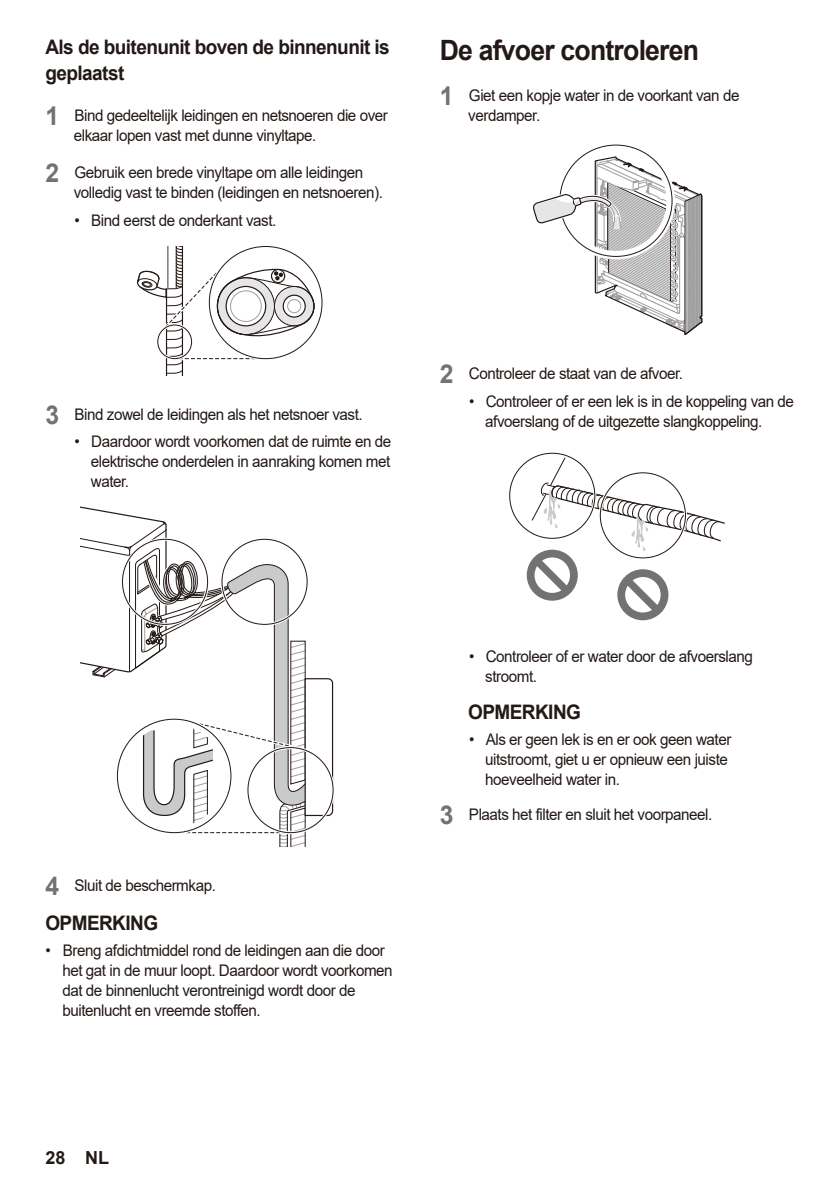
<style>
.page{position:relative;width:840px;height:1191px;background:#fff}
.page>*{position:absolute;margin:0;border:0;box-sizing:border-box;transform-origin:0 0}
._02_Body_Section{font:700 28px "Arial";letter-spacing:-.03em;color:#231916;scale:.95 1}
._04_Body_Simplesect{font:700 20px/26px "Arial";letter-spacing:-.03em;color:#231916;scale:.95 1}
.NOTE{font:700 20px "Arial";letter-spacing:-.03em;color:#231916;scale:.95 1}
._13_Procedure_NOTE{font:700 20px "Arial";letter-spacing:-.03em;color:#231916;scale:.95 1}
.t1{font:700 18px "Arial";color:#231916}
.t2{font:16px/20px "Arial";letter-spacing:-.03em;color:#231916;scale:.95 1}
.s1{font-weight:700;font-size:26px;color:#727272}
</style>
<div class="page">
<svg style="left:137px;top:247px;width:184px;height:128px"></svg>
<svg style="left:81px;top:506px;width:252px;height:341px"></svg>
<svg style="left:533px;top:154px;width:169px;height:181px"></svg>
<svg style="left:526px;top:457px;width:199px;height:163px"></svg>
<p class="_04_Body_Simplesect" style="left:45px;top:34px;width:364px">Als de buitenunit boven de binnenunit is geplaatst</p>
<p class="t2" style="left:74px;top:105px;width:332px;text-indent:-28px"><span class="s1">1</span> Bind gedeeltelijk leidingen en netsnoeren die over elkaar lopen vast met dunne vinyltape.</p>
<p class="t2" style="left:74px;top:162px;width:327px;text-indent:-28px"><span class="s1">2</span> Gebruik een brede vinyltape om alle leidingen volledig vast te binden (leidingen en netsnoeren).</p>
<p class="t2" style="left:75px;top:210px;width:214px">• Bind eerst de onderkant vast.</p>
<p class="_02_Body_Section" style="left:439px;top:31px;width:274px">De afvoer controleren</p>
<p class="t2" style="left:468px;top:85px;width:287px;text-indent:-28px"><span class="s1">1</span> Giet een kopje water in de voorkant van de verdamper.</p>
<p class="t2" style="left:45px;top:404px;width:335px"><span class="s1">3</span> Bind zowel de leidingen als het netsnoer vast.</p>
<p class="t2" style="left:91px;top:431px;width:317px;text-align:justify;text-indent:-16px">• Daardoor wordt voorkomen dat de ruimte en de elektrische onderdelen in aanraking komen met water.</p>
<p class="t2" style="left:439px;top:363px;width:257px"><span class="s1">2</span> Controleer de staat van de afvoer.</p>
<p class="t2" style="left:485px;top:391px;width:326px;text-indent:-16px">• Controleer of er een lek is in de koppeling van de afvoerslang of de uitgezette slangkoppeling.</p>
<p class="t2" style="left:45px;top:875px;width:181px"><span class="s1">4</span> Sluit de beschermkap.</p>
<p class="NOTE" style="left:45px;top:908px;width:120px">OPMERKING</p>
<p class="t2" style="left:62px;top:939px;width:349px;text-indent:-17px">• Breng afdichtmiddel rond de leidingen aan die door het gat in de muur loopt. Daardoor wordt voorkomen dat de binnenlucht verontreinigd wordt door de buitenlucht en vreemde stoffen.</p>
<p class="t2" style="left:485px;top:646px;width:283px;text-indent:-16px">• Controleer of er water door de afvoerslang stroomt.</p>
<p class="_13_Procedure_NOTE" style="left:468px;top:698px;width:120px">OPMERKING</p>
<p class="t2" style="left:485px;top:729px;width:260px;text-indent:-16px">• Als er geen lek is en er ook geen water uitstroomt, giet u er opnieuw een juiste hoeveelheid water in.</p>
<p class="t2" style="left:439px;top:804px;width:288px"><span class="s1">3</span> Plaats het filter en sluit het voorpaneel.</p>
<p class="t1" style="left:45px;top:1145px;width:65px">28 NL</p>
</div>
